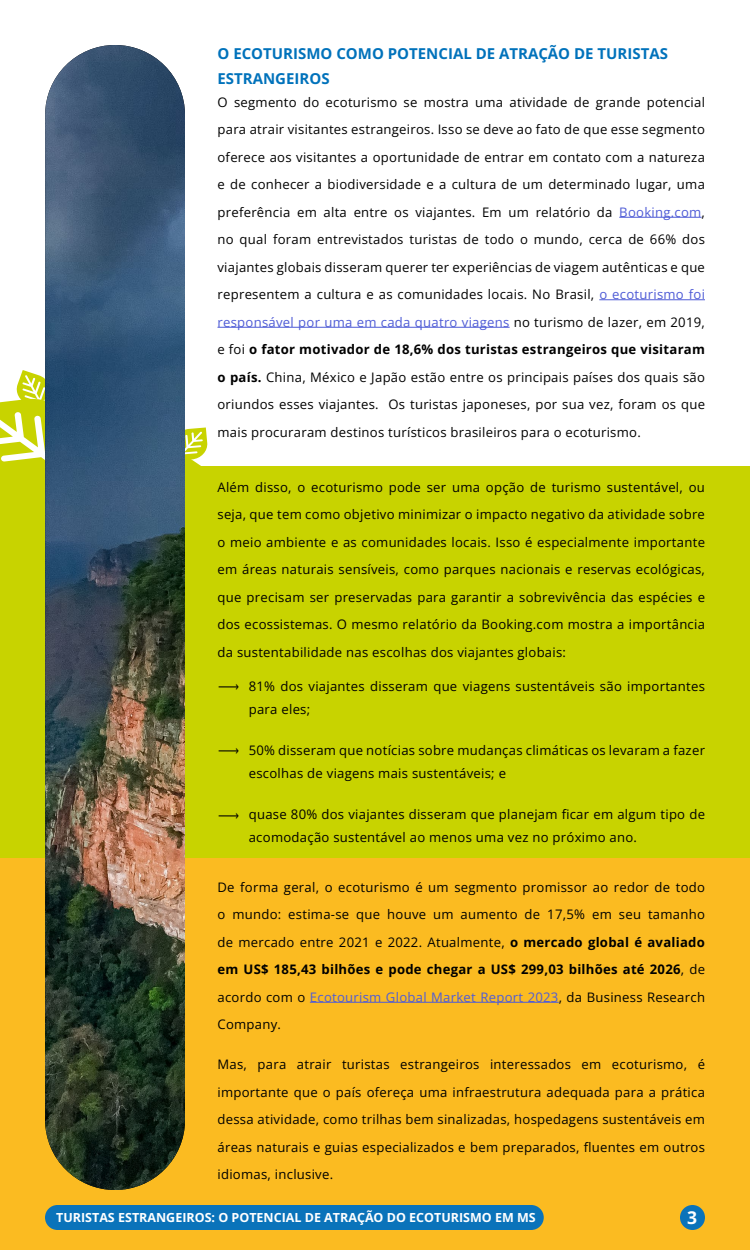
<style>
.page{position:relative;width:750px;height:1250px;background:#fff}
.page>*{position:absolute;margin:0;border:0;box-sizing:border-box;transform-origin:0 0}
.t1{font:700 17.5px "Open Sans";color:#fff}
.t2{font:700 15px/25px "Open Sans";color:#0072bb}
.t3{font:13.12px/27.5px "Open Sans";letter-spacing:.02em;color:#000;text-align:justify}
.t4{font:700 12.5px "Open Sans";color:#fff}
.s1{color:#4f5cd6}
.s2{font-weight:700}
</style>
<div class="page">
<div style="left:0;top:848px;width:750px;height:402px;background:#fbbb21"></div>
<svg style="left:0;top:370px;width:45px;height:96px"></svg>
<svg style="left:185px;top:427px;width:23px;height:39px"></svg>
<div style="left:0;top:466px;width:750px;height:392px;background:#c8d300"></div>
<img style="left:45px;top:45px;width:140px;height:1145px;border-radius:70px">
<hr style="left:619px;top:217px;width:83px;height:1px;background:#4f5cd6">
<hr style="left:599px;top:300px;width:106px;height:1px;background:#4f5cd6">
<hr style="left:218px;top:327px;width:292px;height:1px;background:#4f5cd6">
<hr style="left:310px;top:1002px;width:249px;height:1px;background:#4f5cd6">
<div style="left:680px;top:1205px;width:25px;height:25px;background:#0a73ba;border-radius:50%"></div>
<div style="left:45px;top:1205px;width:499px;height:25px;background:#0a73ba;border-radius:12px"></div>
<p class="t2" style="left:218px;top:41px;width:452px">O ECOTURISMO COMO POTENCIAL DE ATRAÇÃO DE TURISTAS<br>ESTRANGEIROS</p>
<p class="t3" style="left:218px;top:88px;width:489px">O segmento do ecoturismo se mostra uma atividade de grande potencial para atrair visitantes estrangeiros. Isso se deve ao fato de que esse segmento oferece aos visitantes a oportunidade de entrar em contato com a natureza e de conhecer a biodiversidade e a cultura de um determinado lugar, uma preferência em alta entre os viajantes. Em um relatório da <span class="s1">Booking.com</span>, no qual foram entrevistados turistas de todo o mundo, cerca de 66% dos viajantes globais disseram querer ter experiências de viagem autênticas e que representem a cultura e as comunidades locais. No Brasil, <span class="s1">o ecoturismo foi responsável por uma em cada quatro viagens</span> no turismo de lazer, em 2019, e foi <span class="s2">o fator motivador de 18,6% dos turistas estrangeiros que visitaram o país.</span> China, México e Japão estão entre os principais países dos quais são oriundos esses viajantes. Os turistas japoneses, por sua vez, foram os que mais procuraram destinos turísticos brasileiros para o ecoturismo.</p>
<p class="t3" style="left:218px;top:473px;width:489px">Além disso, o ecoturismo pode ser uma opção de turismo sustentável, ou seja, que tem como objetivo minimizar o impacto negativo da atividade sobre o meio ambiente e as comunidades locais. Isso é especialmente importante em áreas naturais sensíveis, como parques nacionais e reservas ecológicas, que precisam ser preservadas para garantir a sobrevivência das espécies e dos ecossistemas. O mesmo relatório da Booking.com mostra a importância da sustentabilidade nas escolhas dos viajantes globais:</p>
<p class="t3" style="left:249px;top:674px;width:458px;line-height:23.2px">81% dos viajantes disseram que viagens sustentáveis são importantes para eles;</p>
<p class="t3" style="left:249px;top:738px;width:458px;line-height:23.2px">50% disseram que notícias sobre mudanças climáticas os levaram a fazer escolhas de viagens mais sustentáveis; e</p>
<p class="t3" style="left:249px;top:802px;width:458px;line-height:23.2px">quase 80% dos viajantes disseram que planejam ficar em algum tipo de acomodação sustentável ao menos uma vez no próximo ano.</p>
<p class="t3" style="left:218px;top:873px;width:489px">De forma geral, o ecoturismo é um segmento promissor ao redor de todo o mundo: estima-se que houve um aumento de 17,5% em seu tamanho de mercado entre 2021 e 2022. Atualmente, <span class="s2">o mercado global é avaliado em US$ 185,43 bilhões e pode chegar a US$ 299,03 bilhões até 2026</span>, de acordo com o <span class="s1">Ecotourism Global Market Report 2023</span>, da Business Research Company.</p>
<p class="t3" style="left:218px;top:1050px;width:489px">Mas, para atrair turistas estrangeiros interessados em ecoturismo, é importante que o país ofereça uma infraestrutura adequada para a prática dessa atividade, como trilhas bem sinalizadas, hospedagens sustentáveis em áreas naturais e guias especializados e bem preparados, fluentes em outros idiomas, inclusive.</p>
<p class="t4" style="left:56px;top:1209px;width:481px">TURISTAS ESTRANGEIROS: O POTENCIAL DE ATRAÇÃO DO ECOTURISMO EM MS</p>
<h1 class="t1" style="left:687px;top:1206px;width:12px">3</h1>
</div>
